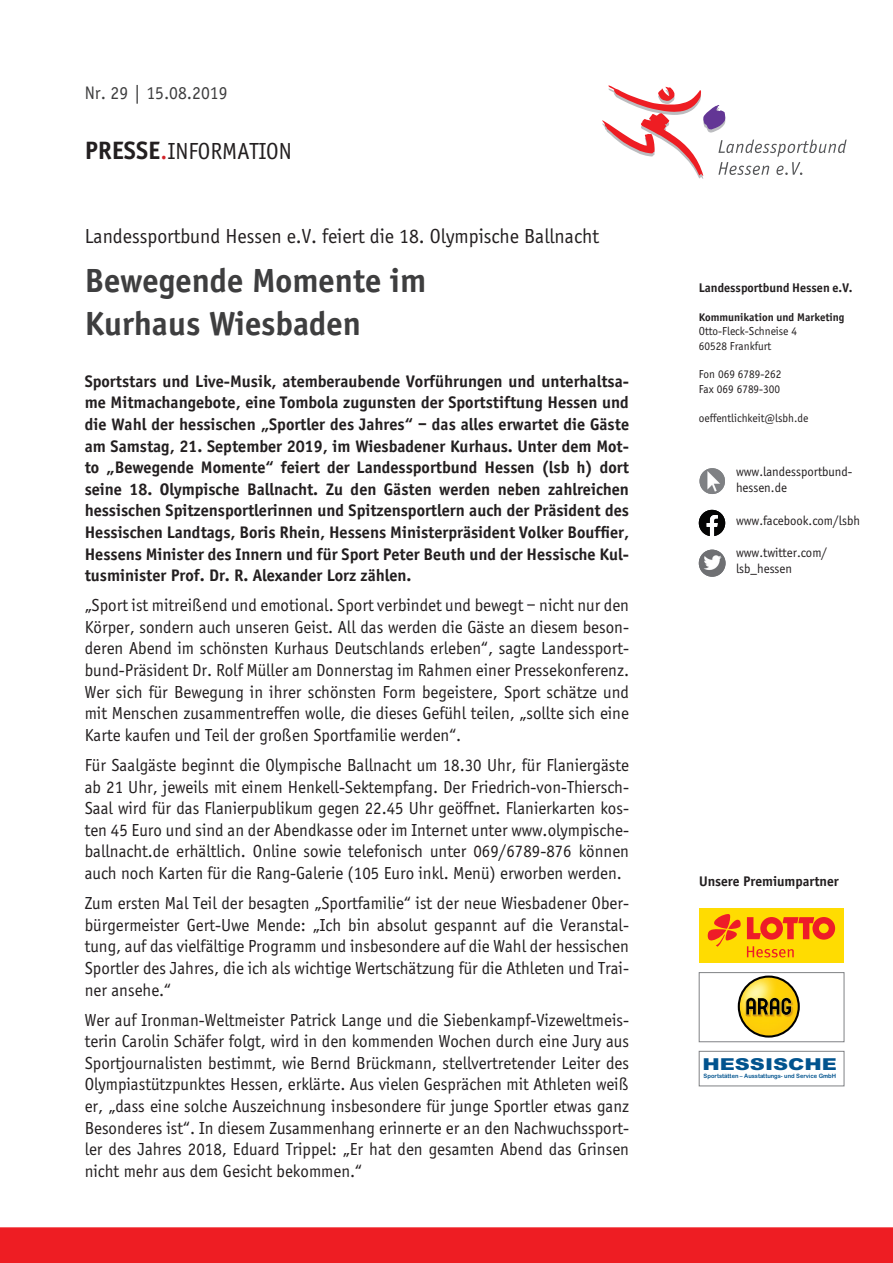
<style>
.page{position:relative;width:893px;height:1263px;background:#fff}
.page>*{position:absolute;margin:0;border:0;box-sizing:border-box;transform-origin:0 0}
.Headline{font:700 36px/43.2px "Sportiv";color:#3e3e3f}
.t1{font:24px "Sportiv";color:#231f20}
.Dachzeile{font:21px "Sportiv";color:#231f20}
.Headline-2{font:18.75px "Sportiv";color:#3e3e3f}
.Grundtext{font:18px/21.6px "Sportiv";color:#231f20;text-align:justify}
.Grundtext-2{font:700 18px/21.6px "Sportiv";color:#231f20;text-align:justify}
.t2{font:900 16.5px "Arial";color:#01538e;scale:1.27 1}
.t3{font:700 15px "Sportiv";color:#231f20}
.t4{font:13.5px/16.2px "Sportiv";color:#231f20}
.t5{font:700 13.5px "Sportiv";color:#231f20}
.t6{font:12px/14.4px "Sportiv";color:#231f20}
.t7{font:700 12px "Sportiv";color:#231f20}
.t8{font:6px "Arial Rounded MT Bold";color:#01538e;scale:.96 1}
.s1{font-weight:700;font-size:27px}
.s2{font-size:27px;color:#d1232a}
</style>
<div class="page">
<div style="left:0;top:1227px;width:893px;height:36px;background:#ee1d23"></div>
<svg style="left:602px;top:85px;width:245px;height:94px"></svg>
<div style="left:699px;top:908px;width:145px;height:54px;background:#ffdc01"></div>
<svg style="left:747px;top:917px;width:88px;height:23px"></svg>
<svg style="left:708px;top:914px;width:33px;height:33px"></svg>
<svg style="left:747px;top:946px;width:47px;height:11px"></svg>
<svg style="left:738px;top:975px;width:62px;height:62px"></svg>
<img style="left:740px;top:978px;width:58px;height:57px;border-radius:29px">
<svg style="left:746px;top:997px;width:45px;height:18px"></svg>
<div style="left:699px;top:972px;width:145px;height:70px;border:1px solid #808285"></div>
<div style="left:699px;top:1051px;width:145px;height:35px;border:1px solid #808285"></div>
<svg style="left:699px;top:510px;width:26px;height:26px"></svg>
<img style="left:699px;top:550px;width:26px;height:27px;border-radius:13px">
<img style="left:699px;top:468px;width:26px;height:26px;border-radius:13px">
<p class="Headline-2" style="left:85px;top:83px;width:144px">Nr. 29 | 15.08.2019</p>
<h2 class="t1" style="left:85px;top:138px;width:209px"><span class="s1">PRESSE</span><span class="s2">.</span>INFORMATION</h2>
<p class="Dachzeile" style="left:85px;top:225px;width:516px">Landessportbund Hessen e.V. feiert die 18. Olympische Ballnacht</p>
<p class="Headline" style="left:85px;top:258px;width:343px">Bewegende Momente im<br>Kurhaus Wiesbaden</p>
<p class="Grundtext-2" style="left:85px;top:370px;width:546px">Sportstars und Live-Musik, atemberaubende Vorführungen und unterhaltsa&shy;me Mitmachangebote, eine Tombola zugunsten der Sportstiftung Hessen und die Wahl der hessischen „Sportler des Jahres“ – das alles erwartet die Gäste am Samstag, 21. September 2019, im Wiesbadener Kurhaus. Unter dem Mot&shy;to „Bewegende Momente“ feiert der Landessportbund Hessen (lsb h) dort seine 18. Olympische Ballnacht. Zu den Gästen werden neben zahlreichen hessischen Spitzensportlerinnen und Spitzensportlern auch der Präsident des Hessischen Landtags, Boris Rhein, Hessens Ministerpräsident Volker Bouffier, Hessens Minister des Innern und für Sport Peter Beuth und der Hessische Kul&shy;tusminister Prof. Dr. R. Alexander Lorz zählen.</p>
<p class="Grundtext" style="left:85px;top:595px;width:546px">„Sport ist mitreißend und emotional. Sport verbindet und bewegt – nicht nur den Körper, sondern auch unseren Geist. All das werden die Gäste an diesem beson&shy;deren Abend im schönsten Kurhaus Deutschlands erleben“, sagte Landessport&shy;bund-Präsident Dr. Rolf Müller am Donnerstag im Rahmen einer Pressekonferenz.<br>Wer sich für Bewegung in ihrer schönsten Form begeistere, Sport schätze und mit Menschen zusammentreffen wolle, die dieses Gefühl teilen, „sollte sich eine Karte kaufen und Teil der großen Sportfamilie werden“.</p>
<p class="Grundtext" style="left:85px;top:754px;width:546px">Für Saalgäste beginnt die Olympische Ballnacht um 18.30 Uhr, für Flaniergäste ab 21 Uhr, jeweils mit einem Henkell-Sektempfang. Der Friedrich-von-Thiersch-Saal wird für das Flanierpublikum gegen 22.45 Uhr geöffnet. Flanierkarten kos&shy;ten 45 Euro und sind an der Abendkasse oder im Internet unter www.olympische&shy;ballnacht.de erhältlich. Online sowie telefonisch unter 069/6789-876 können auch noch Karten für die Rang-Galerie (105 Euro inkl. Menü) erworben werden.</p>
<p class="Grundtext" style="left:85px;top:892px;width:546px">Zum ersten Mal Teil der besagten „Sportfamilie“ ist der neue Wiesbadener Ober&shy;bürgermeister Gert-Uwe Mende: „Ich bin absolut gespannt auf die Veranstal&shy;tung, auf das vielfältige Programm und insbesondere auf die Wahl der hessischen Sportler des Jahres, die ich als wichtige Wertschätzung für die Athleten und Trai&shy;ner ansehe.“</p>
<p class="Grundtext" style="left:85px;top:1009px;width:546px">Wer auf Ironman-Weltmeister Patrick Lange und die Siebenkampf-Vizeweltmeis&shy;terin Carolin Schäfer folgt, wird in den kommenden Wochen durch eine Jury aus Sportjournalisten bestimmt, wie Bernd Brückmann, stellvertretender Leiter des Olympiastützpunktes Hessen, erklärte. Aus vielen Gesprächen mit Athleten weiß er, „dass eine solche Auszeichnung insbesondere für junge Sportler etwas ganz Besonderes ist“. In diesem Zusammenhang erinnerte er an den Nachwuchssport&shy;ler des Jahres 2018, Eduard Trippel: „Er hat den gesamten Abend das Grinsen nicht mehr aus dem Gesicht bekommen.“</p>
<p class="t5" style="left:699px;top:280px;width:155px">Landessportbund Hessen e.V.</p>
<p class="t7" style="left:699px;top:310px;width:147px">Kommunikation und Marketing</p>
<p class="t6" style="left:699px;top:324px;width:100px">Otto-Fleck-Schneise 4<br>60528 Frankfurt</p>
<p class="t6" style="left:699px;top:367px;width:84px">Fon 069 6789-262<br>Fax 069 6789-300</p>
<p class="t6" style="left:699px;top:410px;width:111px">oeffentlichkeit@lsbh.de</p>
<p class="t4" style="left:736px;top:464px;width:118px">www.landessportbund&shy;hessen.de</p>
<p class="t4" style="left:736px;top:512px;width:125px">www.facebook.com/lsbh</p>
<p class="t4" style="left:736px;top:545px;width:93px">www.twitter.com/ lsb_hessen</p>
<p class="t3" style="left:699px;top:872px;width:141px">Unsere Premiumpartner</p>
<p class="t2" style="left:702px;top:1052px;width:108px">HESSISCHE</p>
<p class="t8" style="left:704px;top:1072px;width:140px">Sportstätten – Ausstattungs- und Service GmbH</p>
</div>
